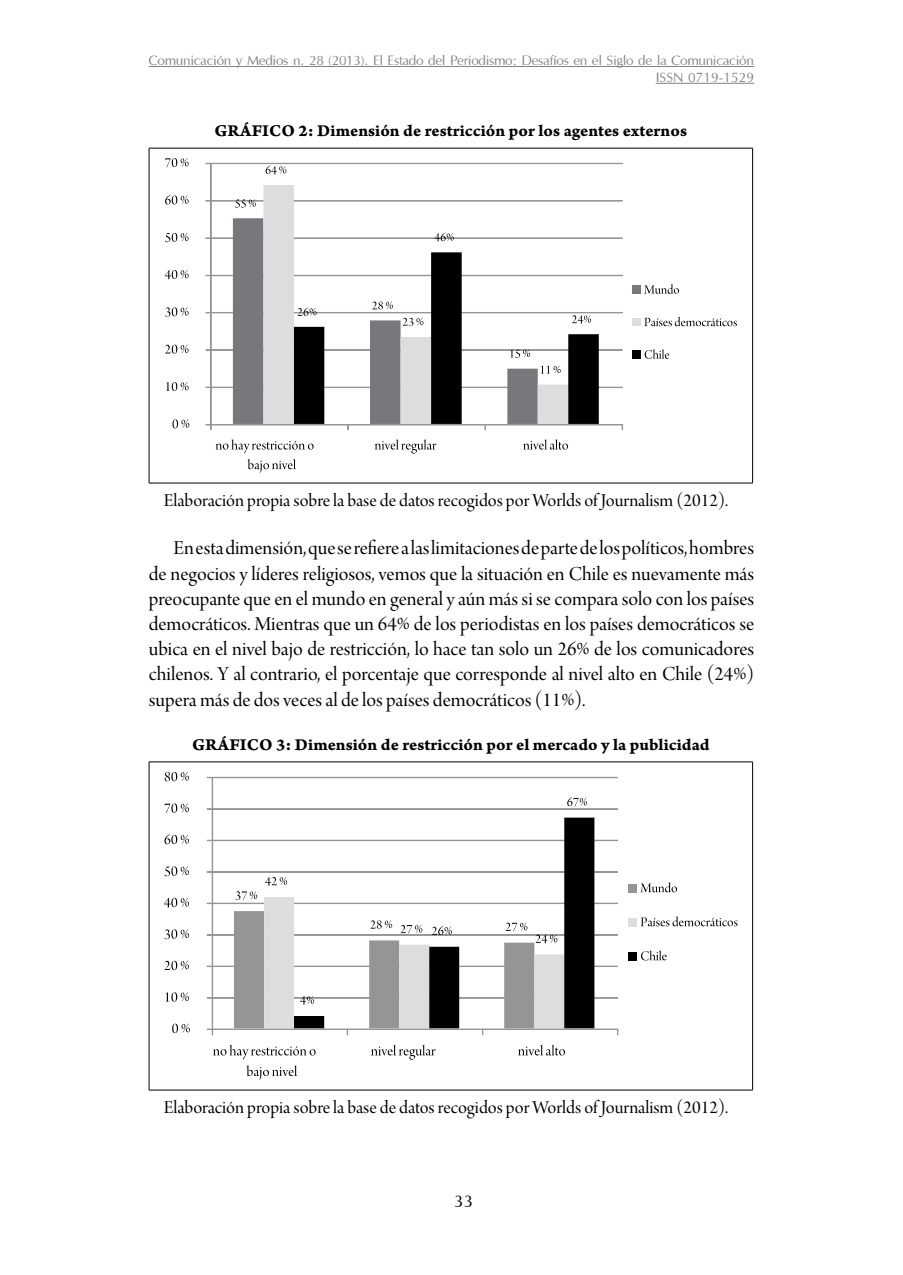
<style>
.page{position:relative;width:903px;height:1275px;background:#fff}
.page>*{position:absolute;margin:0;border:0;box-sizing:border-box;transform-origin:0 0}
.t1{font:21px/25.2px "Arno Pro Display";color:#000;text-align:justify}
.t2{font:19.25px "Arno Pro Display";color:#000}
.t3{font:17.5px "Arno Pro Bold 08 pt";color:#000}
.t4{font:17.5px "Optane";color:#000}
.t5{font:14px/16.8px "Optane";letter-spacing:-.03em;color:#808285;text-align:right}
</style>
<div class="page">
<hr style="left:149px;top:66px;width:605px;height:1px;background:#808285">
<hr style="left:656px;top:83px;width:98px;height:1px;background:#808285">
<hr style="left:149px;top:148px;width:604px;height:1px;background:#000">
<hr style="left:149px;top:148px;width:1px;height:335px;background:#000">
<hr style="left:752px;top:148px;width:1px;height:335px;background:#000">
<hr style="left:149px;top:483px;width:604px;height:1px;background:#000">
<hr style="left:211px;top:201px;width:411px;height:1px;background:#949698">
<div style="left:211px;top:163px;width:411px;height:1px;border:1px solid #949698"></div>
<div style="left:211px;top:200px;width:411px;height:1px;border:1px solid #949698"></div>
<div style="left:211px;top:238px;width:411px;height:1px;border:1px solid #949698"></div>
<div style="left:211px;top:275px;width:411px;height:1px;border:1px solid #949698"></div>
<div style="left:211px;top:312px;width:411px;height:1px;border:1px solid #949698"></div>
<div style="left:211px;top:350px;width:411px;height:1px;border:1px solid #949698"></div>
<div style="left:211px;top:387px;width:411px;height:1px;border:1px solid #949698"></div>
<div style="left:233px;top:218px;width:30px;height:206px;background:#77787b"></div>
<svg style="left:263px;top:185px;width:305px;height:239px"></svg>
<svg style="left:294px;top:252px;width:305px;height:172px"></svg>
<div style="left:211px;top:163px;width:1px;height:262px;border:1px solid #949698"></div>
<hr style="left:211px;top:425px;width:411px;height:1px;background:#949698">
<div style="left:211px;top:424px;width:411px;height:1px;border:1px solid #949698"></div>
<svg style="left:206px;top:424px;width:6px;height:6px"></svg>
<svg style="left:235px;top:199px;width:21px;height:9px"></svg>
<svg style="left:372px;top:301px;width:21px;height:8px"></svg>
<svg style="left:510px;top:349px;width:20px;height:9px"></svg>
<svg style="left:266px;top:165px;width:20px;height:9px"></svg>
<svg style="left:403px;top:318px;width:20px;height:8px"></svg>
<svg style="left:541px;top:366px;width:20px;height:8px"></svg>
<svg style="left:297px;top:307px;width:20px;height:9px"></svg>
<svg style="left:434px;top:233px;width:20px;height:8px"></svg>
<svg style="left:572px;top:315px;width:19px;height:9px"></svg>
<svg style="left:172px;top:419px;width:17px;height:9px"></svg>
<svg style="left:166px;top:382px;width:23px;height:9px"></svg>
<svg style="left:165px;top:345px;width:24px;height:9px"></svg>
<svg style="left:165px;top:307px;width:24px;height:10px"></svg>
<svg style="left:165px;top:270px;width:24px;height:9px"></svg>
<svg style="left:165px;top:233px;width:24px;height:9px"></svg>
<svg style="left:165px;top:195px;width:24px;height:9px"></svg>
<svg style="left:165px;top:158px;width:24px;height:9px"></svg>
<svg style="left:216px;top:439px;width:98px;height:14px"></svg>
<svg style="left:247px;top:459px;width:49px;height:14px"></svg>
<svg style="left:375px;top:439px;width:61px;height:15px"></svg>
<svg style="left:523px;top:439px;width:45px;height:11px"></svg>
<div style="left:632px;top:286px;width:9px;height:8px;background:#77787b"></div>
<svg style="left:644px;top:284px;width:35px;height:10px"></svg>
<div style="left:632px;top:318px;width:9px;height:8px;background:#dcddde"></div>
<svg style="left:644px;top:317px;width:93px;height:9px"></svg>
<div style="left:632px;top:351px;width:9px;height:8px;background:#000"></div>
<svg style="left:645px;top:349px;width:24px;height:10px"></svg>
<hr style="left:149px;top:762px;width:604px;height:1px;background:#000">
<hr style="left:149px;top:762px;width:1px;height:328px;background:#000">
<hr style="left:752px;top:762px;width:1px;height:328px;background:#000">
<hr style="left:149px;top:1090px;width:604px;height:1px;background:#000">
<hr style="left:212px;top:777px;width:406px;height:1px;background:#949698">
<hr style="left:212px;top:809px;width:406px;height:1px;background:#949698">
<hr style="left:212px;top:840px;width:406px;height:1px;background:#949698">
<hr style="left:212px;top:872px;width:406px;height:1px;background:#949698">
<hr style="left:212px;top:903px;width:406px;height:1px;background:#949698">
<hr style="left:212px;top:935px;width:406px;height:1px;background:#949698">
<hr style="left:212px;top:966px;width:406px;height:1px;background:#949698">
<hr style="left:212px;top:997px;width:406px;height:1px;background:#949698">
<svg style="left:294px;top:818px;width:300px;height:210px"></svg>
<div style="left:212px;top:777px;width:1px;height:252px;border:1px solid #949698"></div>
<div style="left:212px;top:1029px;width:406px;height:1px;border:1px solid #949698"></div>
<svg style="left:207px;top:1029px;width:6px;height:6px"></svg>
<svg style="left:234px;top:877px;width:330px;height:158px"></svg>
<svg style="left:567px;top:797px;width:20px;height:9px"></svg>
<svg style="left:172px;top:1024px;width:18px;height:9px"></svg>
<svg style="left:166px;top:992px;width:23px;height:10px"></svg>
<svg style="left:164px;top:961px;width:25px;height:9px"></svg>
<svg style="left:164px;top:929px;width:25px;height:10px"></svg>
<svg style="left:164px;top:898px;width:25px;height:9px"></svg>
<svg style="left:164px;top:866px;width:25px;height:10px"></svg>
<svg style="left:164px;top:834px;width:25px;height:10px"></svg>
<svg style="left:164px;top:803px;width:25px;height:10px"></svg>
<svg style="left:165px;top:772px;width:24px;height:9px"></svg>
<svg style="left:213px;top:1045px;width:103px;height:14px"></svg>
<svg style="left:246px;top:1065px;width:51px;height:15px"></svg>
<svg style="left:371px;top:1045px;width:65px;height:15px"></svg>
<svg style="left:518px;top:1045px;width:47px;height:10px"></svg>
<div style="left:628px;top:884px;width:9px;height:8px;background:#939597"></div>
<svg style="left:640px;top:882px;width:37px;height:10px"></svg>
<div style="left:628px;top:918px;width:9px;height:8px;background:#dcddde"></div>
<svg style="left:640px;top:916px;width:97px;height:10px"></svg>
<div style="left:628px;top:952px;width:9px;height:8px;background:#000"></div>
<svg style="left:641px;top:950px;width:26px;height:10px"></svg>
<p class="t5" style="left:149px;top:52px;width:607px">Comunicación y Medios n. 28 (2013). El Estado del Periodismo: Desafíos en el Siglo de la Comunicación<br>ISSN 0719-1529</p>
<p class="t3" style="left:214px;top:120px;width:474px">GRÁFICO 2: Dimensión de restricción por los agentes externos</p>
<p class="t2" style="left:164px;top:490px;width:566px">Elaboración propia sobre la base de datos recogidos por Worlds of Journalism (2012).</p>
<p class="t1" style="left:149px;top:537px;width:607px;text-indent:25px">En esta dimensión, que se refiere a las limitaciones de parte de los políticos, hombres de negocios y líderes religiosos, vemos que la situación en Chile es nuevamente más preocupante que en el mundo en general y aún más si se compara solo con los países democráticos. Mientras que un 64% de los periodistas en los países democráticos se ubica en el nivel bajo de restricción, lo hace tan solo un 26% de los comunicadores chilenos. Y al contrario, el porcentaje que corresponde al nivel alto en Chile (24%) supera más de dos veces al de los países democráticos (11%).</p>
<p class="t3" style="left:192px;top:734px;width:519px">GRÁFICO 3: Dimensión de restricción por el mercado y la publicidad</p>
<p class="t2" style="left:164px;top:1097px;width:566px">Elaboración propia sobre la base de datos recogidos por Worlds of Journalism (2012).</p>
<p class="t4" style="left:454px;top:1190px;width:21px">33</p>
</div>
